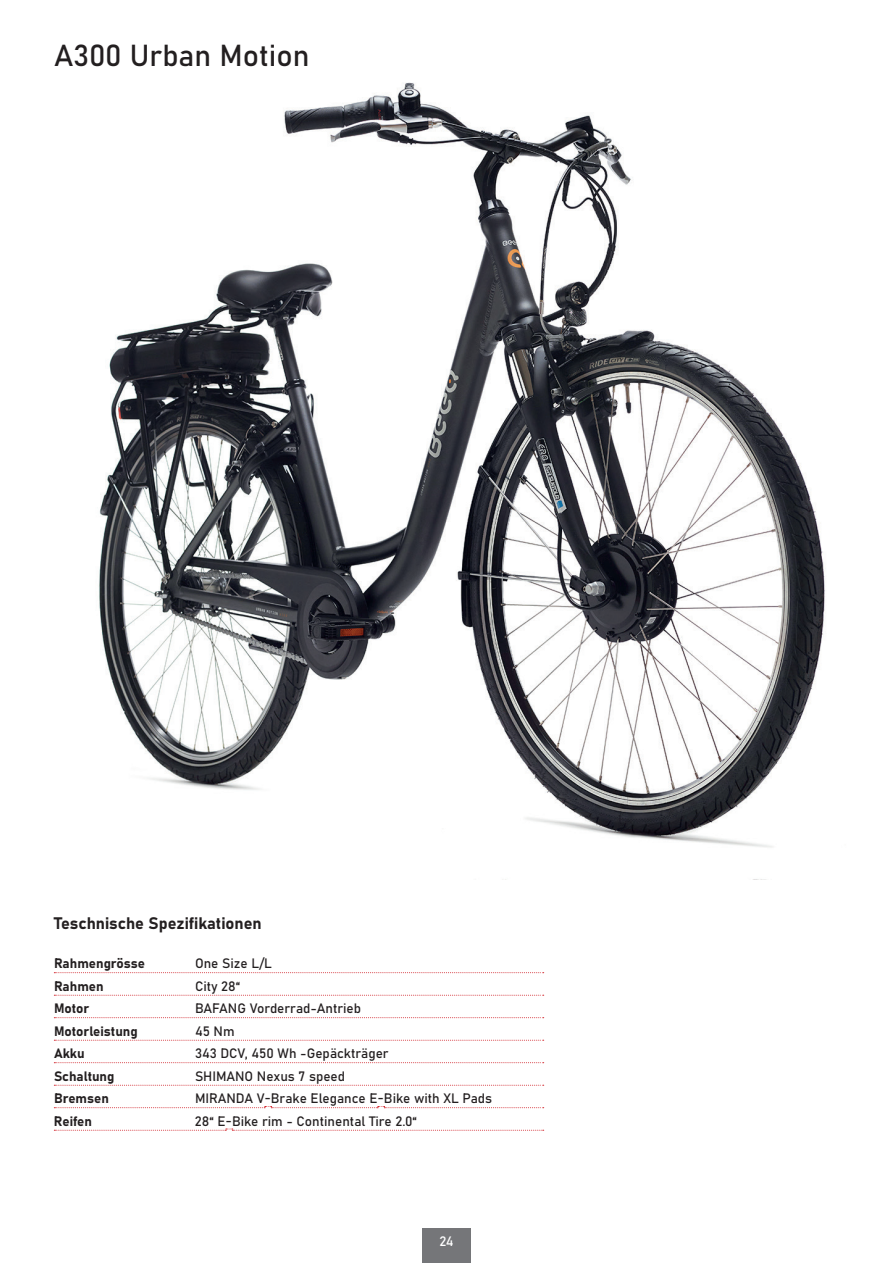
<style>
.page{position:relative;width:893px;height:1263px;background:#fff}
.page>*{position:absolute;margin:0;border:0;box-sizing:border-box;transform-origin:0 0}
.t1{font:30px "Bahnschrift";color:#231f20}
.t2{font:16.5px "Bahnschrift";color:#231f20}
.t3{font:13.5px "Bahnschrift";color:#231f20}
.t4{font:13.5px "Bahnschrift";color:#fff}
</style>
<div class="page">
<div style="left:422px;top:1228px;width:49px;height:35px;background:#757679"></div>
<img style="left:99px;top:82px;width:727px;height:798px">
<svg style="left:54px;top:972px;width:490px;height:1px"></svg>
<svg style="left:54px;top:995px;width:490px;height:1px"></svg>
<svg style="left:54px;top:1017px;width:490px;height:1px"></svg>
<svg style="left:54px;top:1040px;width:490px;height:1px"></svg>
<svg style="left:54px;top:1062px;width:490px;height:1px"></svg>
<svg style="left:54px;top:1085px;width:490px;height:1px"></svg>
<svg style="left:54px;top:1106px;width:490px;height:2px"></svg>
<svg style="left:54px;top:1129px;width:490px;height:2px"></svg>
<h1 class="t1" style="left:54px;top:33px;width:257px">A300 Urban Motion</h1>
<p class="t2" style="left:54px;top:910px;width:209px">Teschnische Spezifikationen</p>
<p class="t3" style="left:54px;top:953px;width:93px">Rahmengrösse</p>
<p class="t3" style="left:195px;top:953px;width:78px">One Size L/L</p>
<p class="t3" style="left:54px;top:976px;width:51px">Rahmen</p>
<p class="t3" style="left:195px;top:976px;width:47px">City 28“</p>
<p class="t3" style="left:54px;top:998px;width:37px">Motor</p>
<p class="t3" style="left:195px;top:998px;width:168px">BAFANG Vorderrad-Antrieb</p>
<p class="t3" style="left:54px;top:1021px;width:85px">Motorleistung</p>
<p class="t3" style="left:195px;top:1021px;width:41px">45 Nm</p>
<p class="t3" style="left:54px;top:1043px;width:32px">Akku</p>
<p class="t3" style="left:195px;top:1043px;width:195px">343 DCV, 450 Wh -Gepäckträger</p>
<p class="t3" style="left:54px;top:1066px;width:62px">Schaltung</p>
<p class="t3" style="left:195px;top:1066px;width:152px">SHIMANO Nexus 7 speed</p>
<p class="t3" style="left:54px;top:1088px;width:56px">Bremsen</p>
<p class="t3" style="left:195px;top:1088px;width:299px">MIRANDA V-Brake Elegance E-Bike with XL Pads</p>
<p class="t3" style="left:54px;top:1111px;width:40px">Reifen</p>
<p class="t3" style="left:195px;top:1111px;width:223px">28“ E-Bike rim - Continental Tire 2.0“</p>
<p class="t4" style="left:439px;top:1231px;width:16px">24</p>
</div>
